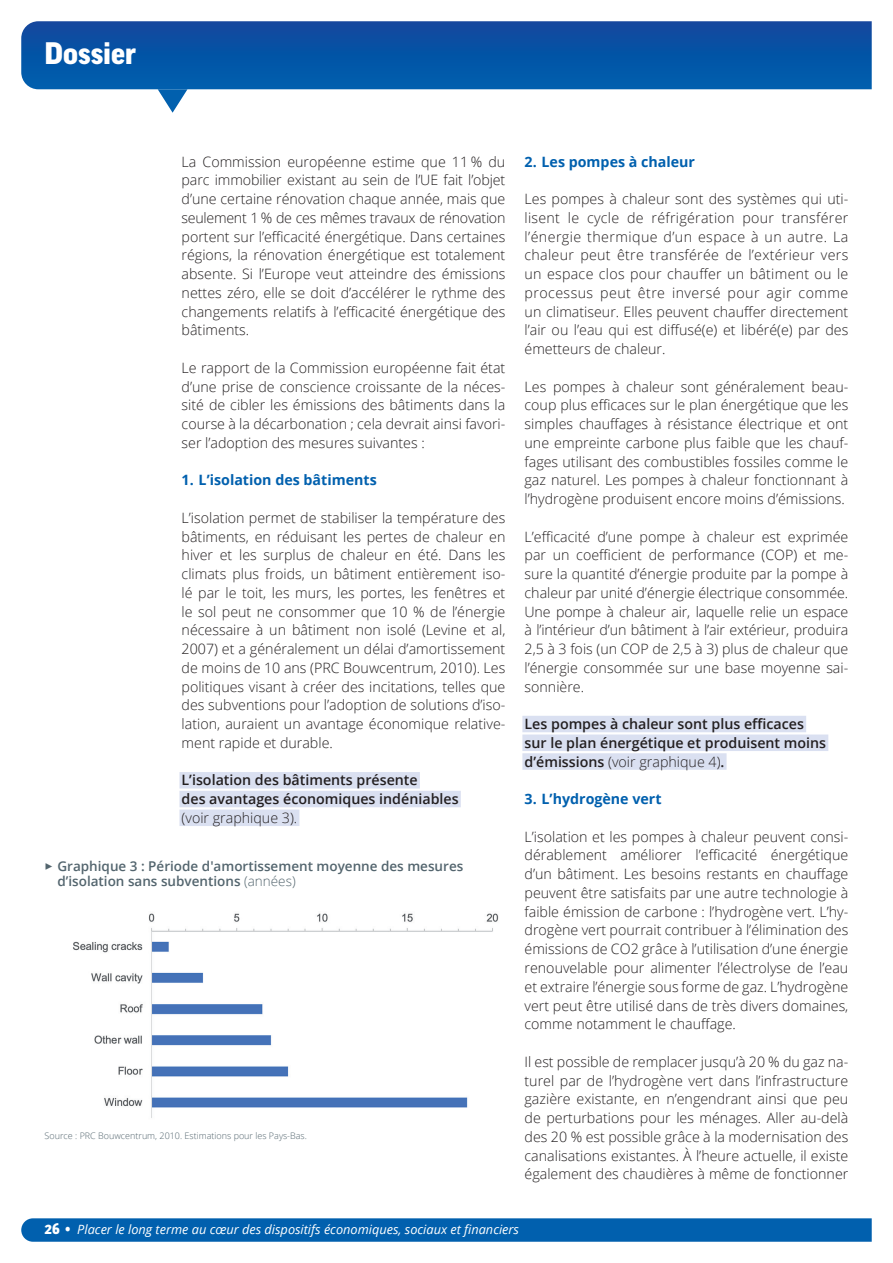
<style>
.page{position:relative;width:893px;height:1263px;background:#fff}
.page>*{position:absolute;margin:0;border:0;box-sizing:border-box;transform-origin:0 0}
.t1{font:900 30px "Good LF";color:#fff}
.t2{font:300 14.25px/18.8px "Open Sans";color:#231f20;text-align:justify}
.t3{font:600 14.25px/18.8px "Open Sans";color:#231f20}
.t4{font:700 14.25px "Open Sans";color:#0160ae}
.t5{font:600 13.5px/15px "Open Sans";color:#53656e}
.t6{font:italic 12.75px "Open Sans";color:#fff}
.t7{font:300 9px "Open Sans";color:#53656e}
.s1{font-weight:300}
.s2{font-family:"Good OSF";font-weight:900;font-style:normal;font-size:15.75px}
</style>
<div class="page">
<svg style="left:21px;top:1218px;width:851px;height:24px;background:#0864b0"></svg>
<svg style="left:21px;top:21px;width:851px;height:68px;background:#0854a6"></svg>
<svg style="left:158px;top:89px;width:29px;height:24px"></svg>
<div style="left:179px;top:772px;width:241px;height:16px;background:#dae0f1"></div>
<div style="left:179px;top:791px;width:282px;height:16px;background:#dae0f1"></div>
<div style="left:179px;top:809px;width:120px;height:17px;background:#dae0f1"></div>
<div style="left:522px;top:716px;width:284px;height:16px;background:#dae0f1"></div>
<div style="left:522px;top:734px;width:306px;height:17px;background:#dae0f1"></div>
<div style="left:522px;top:753px;width:205px;height:17px;background:#dae0f1"></div>
<img style="left:73px;top:913px;width:426px;height:205px">
<h1 class="t1" style="left:45px;top:36px;width:93px">Dossier</h1>
<p class="t2" style="left:182px;top:152px;width:325px">La Commission européenne estime que 11 % du parc immobilier existant au sein de l’UE fait l’objet d’une certaine rénovation chaque année, mais que seulement 1 % de ces mêmes travaux de rénovation portent sur l’efficacité énergétique. Dans certaines régions, la rénovation énergétique est totalement absente. Si l’Europe veut atteindre des émissions nettes zéro, elle se doit d’accélérer le rythme des changements relatifs à l’efficacité énergétique des bâtiments.</p>
<p class="t2" style="left:182px;top:358px;width:325px">Le rapport de la Commission européenne fait état d’une prise de conscience croissante de la néces&shy;sité de cibler les émissions des bâtiments dans la course à la décarbonation ; cela devrait ainsi favori&shy;ser l’adoption des mesures suivantes :</p>
<p class="t4" style="left:182px;top:470px;width:197px">1. L’isolation des bâtiments</p>
<p class="t2" style="left:182px;top:508px;width:325px">L’isolation permet de stabiliser la température des bâtiments, en réduisant les pertes de chaleur en hiver et les surplus de chaleur en été. Dans les climats plus froids, un bâtiment entièrement iso&shy;lé par le toit, les murs, les portes, les fenêtres et le sol peut ne consommer que 10 % de l’énergie nécessaire à un bâtiment non isolé (Levine et al, 2007) et a généralement un délai d’amortissement de moins de 10 ans (PRC Bouwcentrum, 2010). Les politiques visant à créer des incitations, telles que des subventions pour l’adoption de solutions d’iso&shy;lation, auraient un avantage économique relative&shy;ment rapide et durable.</p>
<p class="t3" style="left:182px;top:771px;width:279px">L’isolation des bâtiments présente<br>des avantages économiques indéniables</p>
<p class="t2" style="left:182px;top:808px;width:117px">(voir graphique 3).</p>
<p class="t5" style="left:57px;top:858px;width:407px;text-indent:-13px">✓ Graphique 3 : Période d'amortissement moyenne des mesures d’isolation sans subventions <span class="s1">(années)</span></p>
<p class="t7" style="left:45px;top:1130px;width:264px">Source : PRC Bouwcentrum, 2010. Estimations pour les Pays-Bas.</p>
<p class="t4" style="left:524px;top:151px;width:172px">2. Les pompes à chaleur</p>
<p class="t2" style="left:524px;top:189px;width:325px">Les pompes à chaleur sont des systèmes qui uti&shy;lisent le cycle de réfrigération pour transférer l’énergie thermique d’un espace à un autre. La chaleur peut être transférée de l’extérieur vers un espace clos pour chauffer un bâtiment ou le processus peut être inversé pour agir comme un climatiseur. Elles peuvent chauffer directement l’air ou l’eau qui est diffusé(e) et libéré(e) par des émetteurs de chaleur.</p>
<p class="t2" style="left:524px;top:377px;width:325px">Les pompes à chaleur sont généralement beau&shy;coup plus efficaces sur le plan énergétique que les simples chauffages à résistance électrique et ont une empreinte carbone plus faible que les chauf&shy;fages utilisant des combustibles fossiles comme le gaz naturel. Les pompes à chaleur fonctionnant à l’hydrogène produisent encore moins d’émissions.</p>
<p class="t2" style="left:524px;top:527px;width:325px">L’efficacité d’une pompe à chaleur est exprimée par un coefficient de performance (COP) et me&shy;sure la quantité d’énergie produite par la pompe à chaleur par unité d’énergie électrique consommée.<br>Une pompe à chaleur air, laquelle relie un espace à l’intérieur d’un bâtiment à l’air extérieur, produira 2,5 à 3 fois (un COP de 2,5 à 3) plus de chaleur que l’énergie consommée sur une base moyenne sai&shy;sonnière.</p>
<p class="t3" style="left:524px;top:714px;width:303px">Les pompes à chaleur sont plus efficaces sur le plan énergétique et produisent moins d’émissions <span class="s1">(voir graphique 4)</span>.</p>
<p class="t4" style="left:524px;top:789px;width:139px">3. L’hydrogène vert</p>
<p class="t2" style="left:524px;top:827px;width:325px">L’isolation et les pompes à chaleur peuvent consi&shy;dérablement améliorer l’efficacité énergétique d’un bâtiment. Les besoins restants en chauffage peuvent être satisfaits par une autre technologie à faible émission de carbone : l’hydrogène vert. L’hy&shy;drogène vert pourrait contribuer à l’élimination des émissions de CO2 grâce à l’utilisation d’une énergie renouvelable pour alimenter l’électrolyse de l’eau et extraire l’énergie sous forme de gaz. L’hydrogène vert peut être utilisé dans de très divers domaines, comme notamment le chauffage.</p>
<p class="t2" style="left:524px;top:1052px;width:325px">Il est possible de remplacer jusqu’à 20 % du gaz na&shy;turel par de l’hydrogène vert dans l’infrastructure gazière existante, en n’engendrant ainsi que peu de perturbations pour les ménages. Aller au-delà des 20 % est possible grâce à la modernisation des canalisations existantes. À l’heure actuelle, il existe également des chaudières à même de fonctionner</p>
<p class="t6" style="left:45px;top:1221px;width:476px"><span class="s2">26 •</span> Placer le long terme au cœur des dispositifs économiques, sociaux et financiers</p>
</div>
